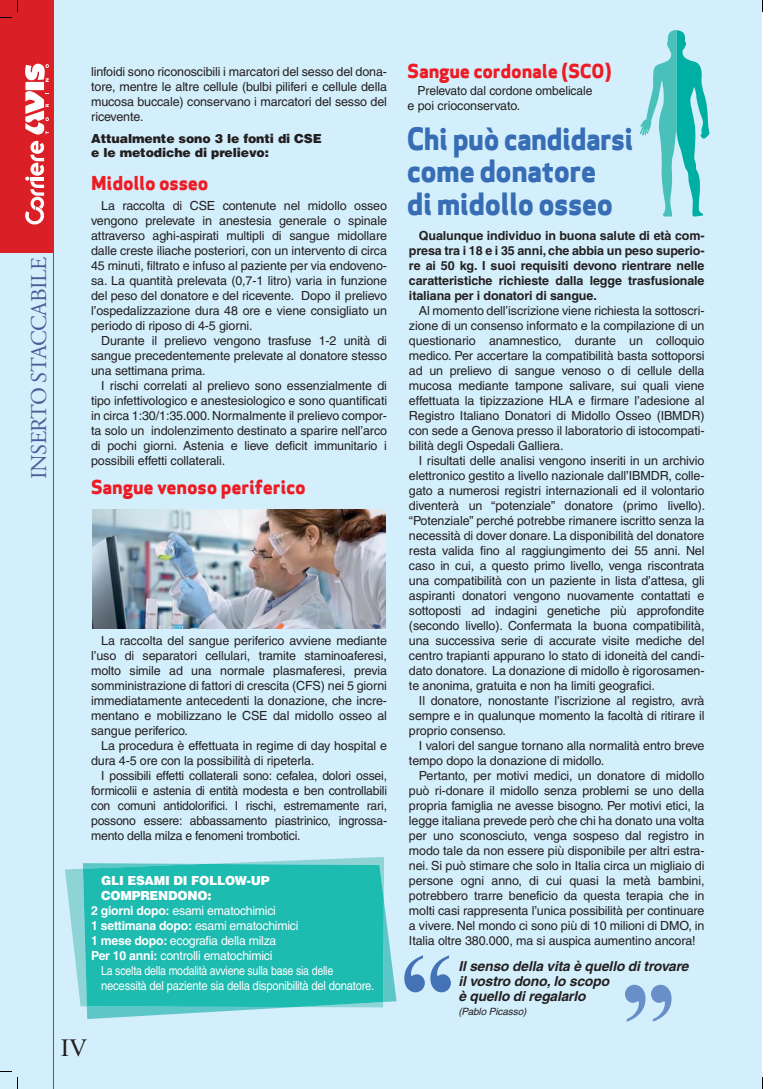
<style>
.page{position:relative;width:780px;height:1089px;background:#fff}
.page>*{position:absolute;margin:0;border:0;box-sizing:border-box;transform-origin:0 0}
.t1{font:800 30px/32.5px "Apex Sans";letter-spacing:-.02em;color:#376db5;scale:.93 1}
.t2{font:25px "Times New Roman";color:#231f20}
.t3{font:22.5px "Adobe Garamond";letter-spacing:-.025em;color:#4c5e98}
.t4{font:800 18.75px "Apex Sans";letter-spacing:-.01em;color:#ed1c24}
.t5{font:italic 700 13.75px/15px "Helvetica";letter-spacing:-.01em;color:#231f20}
.t6{font:12.5px/15px "Helvetica";letter-spacing:-.01em;color:#231f20;text-align:justify}
.t7{font:700 12.5px/15px "Helvetica";letter-spacing:-.01em;color:#231f20;text-align:justify}
.t8{font:12.5px "Helvetica";letter-spacing:-.02em;color:#fff}
.t9{font:12.5px "Helvetica";letter-spacing:-.02em;color:#fff;scale:.9 1}
.t10{font:900 12.5px/13.8px "Helvetica";letter-spacing:-.01em;color:#231f20}
.t11{font:12.5px "Helvetica";letter-spacing:-.02em;color:#fff;scale:.85 1}
.t12{font:900 12.5px "Helvetica";letter-spacing:-.02em;color:#fff}
.t13{font:italic 10px "Helvetica";letter-spacing:-.01em;color:#231f20}
.s1{font-weight:700}
</style>
<div class="page">
<div style="left:0;top:0;width:761px;height:1088px;background:#d4effc"></div>
<div style="left:0;top:0;width:53px;height:252px;background:#db1f26"></div>
<hr style="left:53px;top:0;width:1px;height:1088px;background:#ed1c24">
<svg style="left:639px;top:30px;width:70px;height:187px"></svg>
<svg style="left:65px;top:857px;width:319px;height:150px"></svg>
<svg style="left:83px;top:862px;width:313px;height:156px"></svg>
<div style="left:83px;top:863px;width:301px;height:143px;background:#1dbbb0"></div>
<svg style="left:25px;top:141px;width:19px;height:84px"></svg>
<svg style="left:25px;top:64px;width:24px;height:70px"></svg>
<img style="left:92px;top:509px;width:293px;height:119px">
<svg style="left:625px;top:984px;width:46px;height:37px"></svg>
<svg style="left:404px;top:955px;width:47px;height:36px"></svg>
<h3 class="t3" style="left:30px;top:478px;width:223px;rotate:-90deg">INSERTO STACCABILE</h3>
<p class="t6" style="left:91px;top:65px;width:297px">linfoidi sono riconoscibili i marcatori del sesso del dona&shy;tore, mentre le altre cellule (bulbi piliferi e cellule della mucosa buccale) conservano i marcatori del sesso del ricevente.</p>
<p class="t10" style="left:91px;top:133px;width:232px">Attualmente sono 3 le fonti di CSE e le metodiche di prelievo:</p>
<h3 class="t4" style="left:91px;top:174px;width:119px">Midollo osseo</h3>
<p class="t6" style="left:91px;top:199px;width:297px;text-indent:10px">La raccolta di CSE contenute nel midollo osseo vengono prelevate in anestesia generale o spinale attraverso aghi-aspirati multipli di sangue midollare dalle creste iliache posteriori, con un intervento di circa 45 minuti, filtrato e infuso al paziente per via endoveno&shy;sa. La quantità prelevata (0,7-1 litro) varia in funzione del peso del donatore e del ricevente. Dopo il prelievo l’ospedalizzazione dura 48 ore e viene consigliato un periodo di riposo di 4-5 giorni.</p>
<p class="t6" style="left:91px;top:334px;width:297px;text-indent:10px">Durante il prelievo vengono trasfuse 1-2 unità di sangue precedentemente prelevate al donatore stesso una settimana prima.</p>
<p class="t6" style="left:91px;top:379px;width:297px;text-indent:10px">I rischi correlati al prelievo sono essenzialmente di tipo infettivologico e anestesiologico e sono quantificati in circa 1:30/1:35.000. Normalmente il prelievo compor&shy;ta solo un indolenzimento destinato a sparire nell’arco di pochi giorni. Astenia e lieve deficit immunitario i possibili effetti collaterali.</p>
<h3 class="t4" style="left:91px;top:478px;width:216px">Sangue venoso periferico</h3>
<p class="t6" style="left:91px;top:634px;width:297px;text-indent:10px">La raccolta del sangue periferico avviene mediante l’uso di separatori cellulari, tramite staminoaferesi, molto simile ad una normale plasmaferesi, previa somministrazione di fattori di crescita (CFS) nei 5 giorni immediatamente antecedenti la donazione, che incre&shy;mentano e mobilizzano le CSE dal midollo osseo al sangue periferico.</p>
<p class="t6" style="left:91px;top:739px;width:297px;text-indent:10px">La procedura è effettuata in regime di day hospital e dura 4-5 ore con la possibilità di ripeterla.</p>
<p class="t6" style="left:91px;top:769px;width:297px;text-indent:10px">I possibili effetti collaterali sono: cefalea, dolori ossei, formicolii e astenia di entità modesta e ben controllabili con comuni antidolorifici. I rischi, estremamente rari, possono essere: abbassamento piastrinico, ingrossa&shy;mento della milza e fenomeni trombotici.</p>
<p class="t12" style="left:101px;top:876px;width:170px">GLI ESAMI DI FOLLOW-UP</p>
<p class="t12" style="left:101px;top:891px;width:112px">COMPRENDONO:</p>
<p class="t8" style="left:91px;top:906px;width:186px"><span class="s1">2 giorni dopo:</span> esami ematochimici</p>
<p class="t8" style="left:91px;top:921px;width:209px"><span class="s1">1 settimana dopo:</span> esami ematochimici</p>
<p class="t8" style="left:91px;top:936px;width:187px"><span class="s1">1 mese dopo:</span> ecografia della milza</p>
<p class="t8" style="left:91px;top:951px;width:183px"><span class="s1">Per 10 anni:</span> controlli ematochimici</p>
<p class="t11" style="left:101px;top:966px;width:274px">La scelta della modalità avviene sulla base sia delle</p>
<p class="t9" style="left:101px;top:981px;width:305px">necessità del paziente sia della disponibilità del donatore.</p>
<h2 class="t2" style="left:61px;top:1038px;width:28px">IV</h2>
<h3 class="t4" style="left:407px;top:62px;width:206px">Sangue cordonale (SCO)</h3>
<p class="t6" style="left:407px;top:84px;width:186px;text-indent:10px">Prelevato dal cordone ombelicale e poi crioconservato.</p>
<h1 class="t1" style="left:407px;top:124px;width:245px">Chi può candidarsi come donatore<br>di midollo osseo</h1>
<p class="t7" style="left:409px;top:229px;width:297px;text-indent:10px">Qualunque individuo in buona salute di età com&shy;presa tra i 18 e i 35 anni, che abbia un peso superio&shy;re ai 50 kg. I suoi requisiti devono rientrare nelle caratteristiche richieste dalla legge trasfusionale italiana per i donatori di sangue.</p>
<p class="t6" style="left:409px;top:304px;width:297px;text-indent:10px">Al momento dell’iscrizione viene richiesta la sottoscri&shy;zione di un consenso informato e la compilazione di un questionario anamnestico, durante un colloquio medico. Per accertare la compatibilità basta sottoporsi ad un prelievo di sangue venoso o di cellule della mucosa mediante tampone salivare, sui quali viene effettuata la tipizzazione HLA e firmare l’adesione al Registro Italiano Donatori di Midollo Osseo (IBMDR) con sede a Genova presso il laboratorio di istocompati&shy;bilità degli Ospedali Galliera.</p>
<p class="t6" style="left:409px;top:454px;width:298px;text-indent:10px">I risultati delle analisi vengono inseriti in un archivio elettronico gestito a livello nazionale dall’IBMDR, colle&shy;gato a numerosi registri internazionali ed il volontario diventerà un “potenziale” donatore (primo livello). “Potenziale” perché potrebbe rimanere iscritto senza la necessità di dover donare. La disponibilità del donatore resta valida fino al raggiungimento dei 55 anni. Nel caso in cui, a questo primo livello, venga riscontrata una compatibilità con un paziente in lista d’attesa, gli aspiranti donatori vengono nuovamente contattati e sottoposti ad indagini genetiche più approfondite (secondo livello). Confermata la buona compatibilità, una successiva serie di accurate visite mediche del centro trapianti appurano lo stato di idoneità del candi&shy;dato donatore. La donazione di midollo è rigorosamen&shy;te anonima, gratuita e non ha limiti geografici.</p>
<p class="t6" style="left:409px;top:694px;width:297px;text-indent:10px">Il donatore, nonostante l’iscrizione al registro, avrà sempre e in qualunque momento la facoltà di ritirare il proprio consenso.</p>
<p class="t6" style="left:409px;top:739px;width:297px;text-indent:10px">I valori del sangue tornano alla normalità entro breve tempo dopo la donazione di midollo.</p>
<p class="t6" style="left:409px;top:769px;width:297px;text-indent:10px">Pertanto, per motivi medici, un donatore di midollo può ri-donare il midollo senza problemi se uno della propria famiglia ne avesse bisogno. Per motivi etici, la legge italiana prevede però che chi ha donato una volta per uno sconosciuto, venga sospeso dal registro in modo tale da non essere più disponibile per altri estra&shy;nei. Si può stimare che solo in Italia circa un migliaio di persone ogni anno, di cui quasi la metà bambini, potrebbero trarre beneficio da questa terapia che in molti casi rappresenta l’unica possibilità per continuare a vivere. Nel mondo ci sono più di 10 milioni di DMO, in Italia oltre 380.000, ma si auspica aumentino ancora!</p>
<p class="t5" style="left:458px;top:960px;width:232px">Il senso della vita è quello di trovare il vostro dono, lo scopo<br>è quello di regalarlo</p>
<p class="t13" style="left:458px;top:1007px;width:70px">(Pablo Picasso)</p>
</div>
